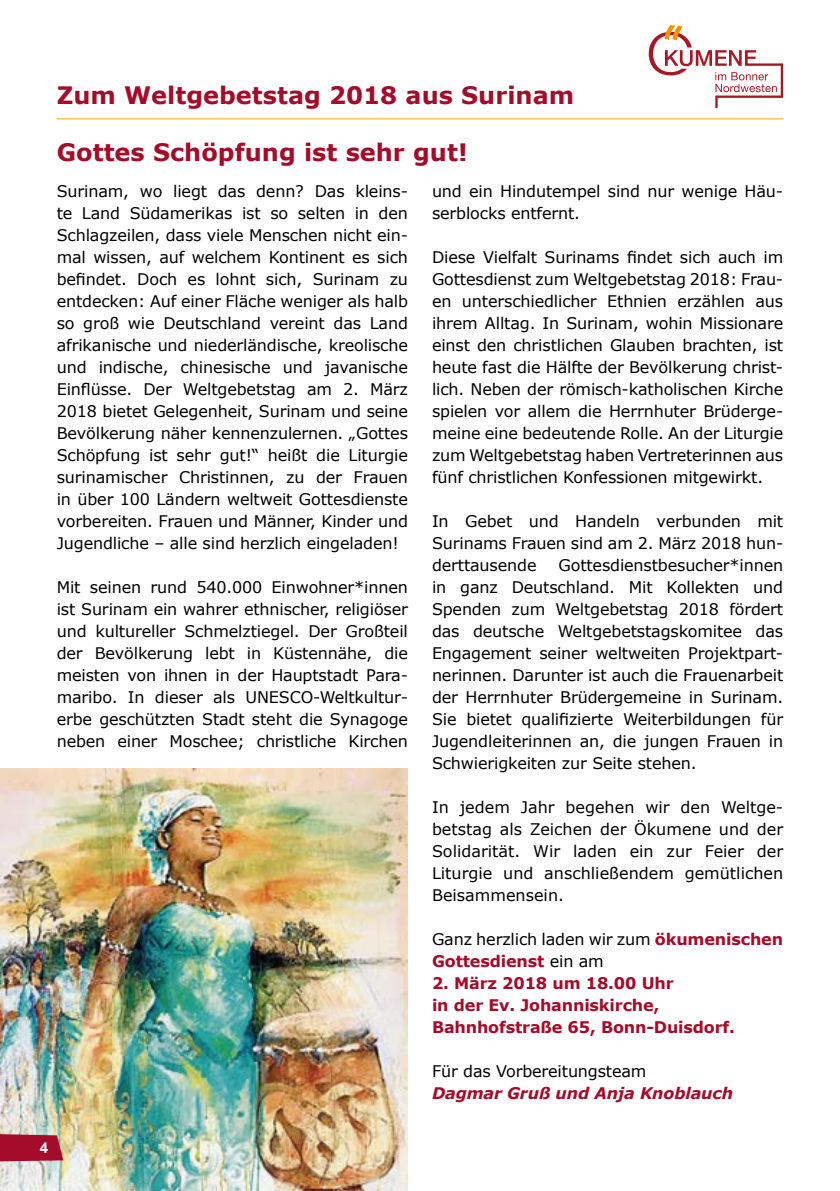
<style>
.page{position:relative;width:840px;height:1191px;background:#fff}
.page>*{position:absolute;margin:0;border:0;box-sizing:border-box;transform-origin:0 0}
.t1{font:700 24px "Verdana";color:#a50c29}
.t2{font:16px/22px "Verdana";letter-spacing:-.01em;color:#000;text-align:justify}
.t3{font:700 16px/22px "Verdana";letter-spacing:-.01em;color:#a50c29}
.t4{font:italic 700 16px "Verdana";letter-spacing:-.01em;color:#a50c29}
.t5{font:700 15px "Arial";color:#fff}
.s1{font-weight:700;color:#a50c29}
</style>
<div class="page">
<img style="left:0;top:768px;width:408px;height:423px">
<svg style="left:0;top:1133px;width:63px;height:28px;background:#a92239"></svg>
<hr style="left:57px;top:118px;width:725px;height:1px;background:#f6a800">
<svg style="left:648px;top:25px;width:134px;height:83px"></svg>
<h1 class="t1" style="left:57px;top:78px;width:518px">Zum Weltgebetstag 2018 aus Surinam</h1>
<h1 class="t1" style="left:57px;top:136px;width:412px">Gottes Schöpfung ist sehr gut!</h1>
<p class="t2" style="left:57px;top:180px;width:352px">Surinam, wo liegt das denn? Das kleins&shy;te Land Südamerikas ist so selten in den Schlagzeilen, dass viele Menschen nicht ein&shy;mal wissen, auf welchem Kontinent es sich befindet. Doch es lohnt sich, Surinam zu entdecken: Auf einer Fläche weniger als halb so groß wie Deutschland vereint das Land afrikanische und niederländische, kreolische und indische, chinesische und javanische Einflüsse. Der Weltgebetstag am 2. März 2018 bietet Gelegenheit, Surinam und seine Bevölkerung näher kennenzulernen. „Gottes Schöpfung ist sehr gut!“ heißt die Liturgie surinamischer Christinnen, zu der Frauen in über 100 Ländern weltweit Gottesdienste vorbereiten. Frauen und Männer, Kinder und Jugendliche – alle sind herzlich eingeladen!</p>
<p class="t2" style="left:57px;top:576px;width:352px">Mit seinen rund 540.000 Einwohner*innen ist Surinam ein wahrer ethnischer, religiöser und kultureller Schmelztiegel. Der Großteil der Bevölkerung lebt in Küstennähe, die meisten von ihnen in der Hauptstadt Para&shy;maribo. In dieser als UNESCO-Weltkultur&shy;erbe geschützten Stadt steht die Synagoge neben einer Moschee; christliche Kirchen</p>
<p class="t2" style="left:432px;top:180px;width:352px">und ein Hindutempel sind nur wenige Häu&shy;serblocks entfernt.</p>
<p class="t2" style="left:432px;top:246px;width:352px">Diese Vielfalt Surinams findet sich auch im Gottesdienst zum Weltgebetstag 2018: Frau&shy;en unterschiedlicher Ethnien erzählen aus ihrem Alltag. In Surinam, wohin Missionare einst den christlichen Glauben brachten, ist heute fast die Hälfte der Bevölkerung christ&shy;lich. Neben der römisch-katholischen Kirche spielen vor allem die Herrnhuter Brüderge&shy;meine eine bedeutende Rolle. An der Liturgie zum Weltgebetstag haben Vertreterinnen aus fünf christlichen Konfessionen mitgewirkt.</p>
<p class="t2" style="left:432px;top:510px;width:352px">In Gebet und Handeln verbunden mit Surinams Frauen sind am 2. März 2018 hun&shy;derttausende</p>
<p class="t2" style="left:432px;top:554px;width:352px;text-indent:126px">Gottesdienstbesucher*innen in ganz Deutschland. Mit Kollekten und Spenden zum Weltgebetstag 2018 fördert das deutsche Weltgebetstagskomitee das Engagement seiner weltweiten Projektpart&shy;nerinnen. Darunter ist auch die Frauenarbeit der Herrnhuter Brüdergemeine in Surinam.<br>Sie bietet qualifizierte Weiterbildungen für Jugendleiterinnen an, die jungen Frauen in Schwierigkeiten zur Seite stehen.</p>
<p class="t2" style="left:432px;top:796px;width:352px">In jedem Jahr begehen wir den Weltge&shy;betstag als Zeichen der Ökumene und der Solidarität. Wir laden ein zur Feier der Liturgie und anschließendem gemütlichen Beisammensein.</p>
<p class="t2" style="left:432px;top:928px;width:352px">Ganz herzlich laden wir zum <span class="s1">ökumenischen<br>Gottesdienst</span> ein am</p>
<p class="t3" style="left:432px;top:971px;width:304px">2. März 2018 um 18.00 Uhr<br>in der Ev. Johanniskirche,<br>Bahnhofstraße 65, Bonn-Duisdorf.</p>
<p class="t2" style="left:432px;top:1060px;width:216px">Für das Vorbereitungsteam</p>
<p class="t4" style="left:432px;top:1081px;width:302px">Dagmar Gruß und Anja Knoblauch</p>
<p class="t5" style="left:40px;top:1137px;width:10px">4</p>
</div>
